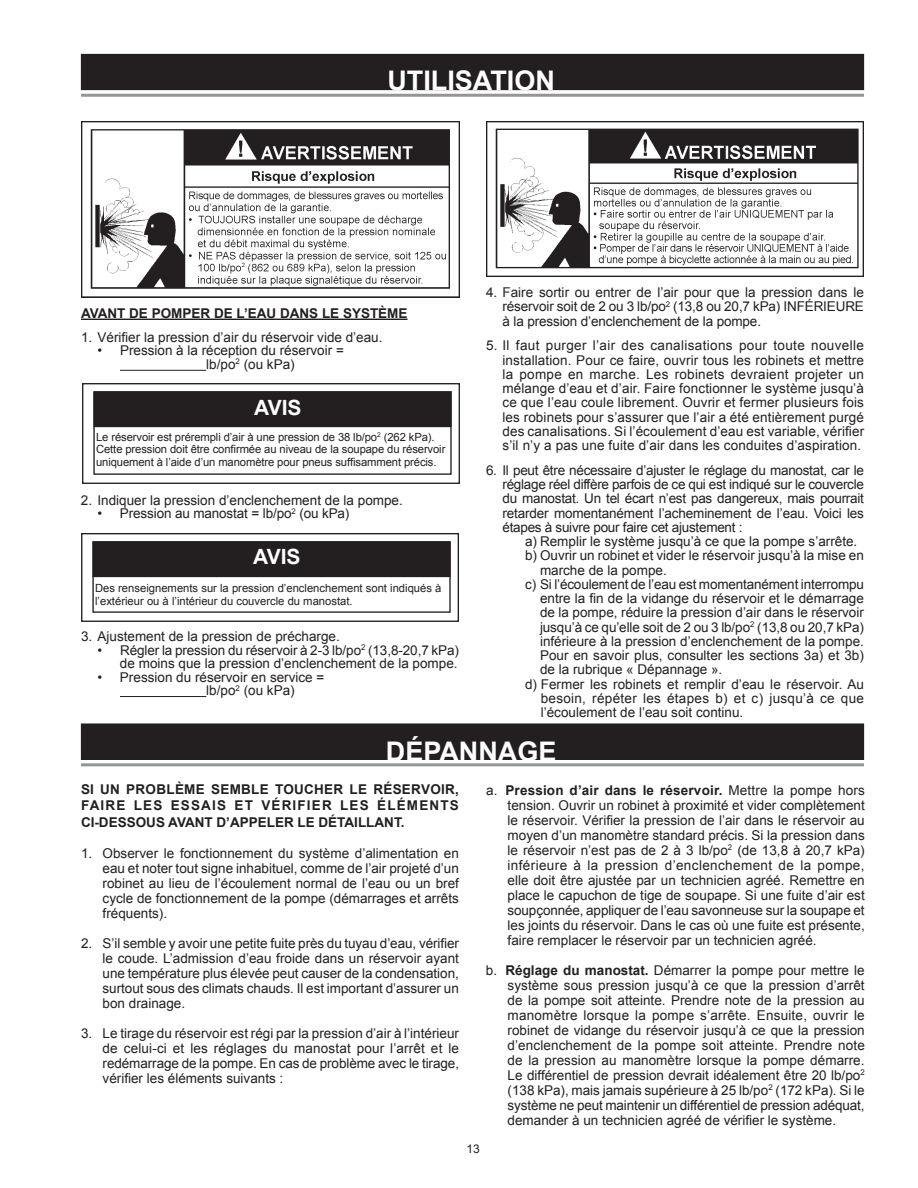
<style>
.page{position:relative;width:918px;height:1188px;background:#fff}
.page>*{position:absolute;margin:0;border:0;box-sizing:border-box;transform-origin:0 0}
.t1{font:700 27px "Arial";color:#fff}
.t2{font:700 21px "Arial";color:#fff}
.t3{font:13.5px/15px "Arial";color:#231f20;text-align:justify}
.t4{font:700 13.5px/16.2px "Arial";color:#231f20;text-align:justify}
.t5{font:13.5px "Arial";letter-spacing:.02em;color:#231f20}
.t6{font:12px "Arial";color:#231f20}
.t7{font:11.25px/12.8px "Arial";letter-spacing:-.01em;color:#231f20}
.s1{font-weight:700}
</style>
<div class="page">
<div style="left:81px;top:54px;width:783px;height:36px;background:#231f20"></div>
<hr style="left:81px;top:94px;width:783px;height:3px;background:#939598">
<hr style="left:81px;top:319px;width:327px;height:1px;background:#231f20">
<hr style="left:120px;top:370px;width:86px;height:1px;background:#231f20">
<hr style="left:120px;top:696px;width:86px;height:1px;background:#231f20">
<img style="left:81px;top:122px;width:378px;height:176px">
<img style="left:486px;top:122px;width:378px;height:155px">
<div style="left:81px;top:724px;width:783px;height:35px;background:#231f20"></div>
<div style="left:81px;top:724px;width:783px;height:36px;border:1px solid #231f20"></div>
<hr style="left:81px;top:763px;width:783px;height:3px;background:#939598">
<svg style="left:82px;top:383px;width:378px;height:101px"></svg>
<svg style="left:81px;top:533px;width:378px;height:89px"></svg>
<h1 class="t1" style="left:387px;top:63px;width:169px">UTILISATION</h1>
<p class="t3" style="left:502px;top:285px;width:363px;line-height:14.2px;text-indent:-16px">4. Faire sortir ou entrer de l’air pour que la pression dans le réservoir soit de 2 ou 3 lb/po<sup>2</sup> (13,8 ou 20,7 kPa) INFÉRIEURE à la pression d’enclenchement de la pompe.</p>
<p class="t3" style="left:502px;top:339px;width:363px;line-height:14.2px;text-indent:-16px">5. Il faut purger l’air des canalisations pour toute nouvelle installation. Pour ce faire, ouvrir tous les robinets et mettre la pompe en marche. Les robinets devraient projeter un mélange d’eau et d’air. Faire fonctionner le système jusqu’à ce que l’eau coule librement. Ouvrir et fermer plusieurs fois les robinets pour s’assurer que l’air a été entièrement purgé des canalisations. Si l’écoulement d’eau est variable, vérifier s’il n’y a pas une fuite d’air dans les conduites d’aspiration.</p>
<p class="t3" style="left:502px;top:463px;width:363px;line-height:14.2px;text-indent:-16px">6. Il peut être nécessaire d’ajuster le réglage du manostat, car le réglage réel diffère parfois de ce qui est indiqué sur le couvercle du manostat. Un tel écart n’est pas dangereux, mais pourrait retarder momentanément l’acheminement de l’eau. Voici les étapes à suivre pour faire cet ajustement :</p>
<p class="t3" style="left:525px;top:534px;width:334px">a) Remplir le système jusqu’à ce que la pompe s’arrête.</p>
<p class="t3" style="left:525px;top:548px;width:340px">b) Ouvrir un robinet et vider le réservoir jusqu’à la mise en</p>
<p class="t3" style="left:540px;top:563px;width:128px">marche de la pompe.</p>
<p class="t3" style="left:525px;top:577px;width:341px">c) Si l’écoulement de l’eau est momentanément interrompu</p>
<p class="t3" style="left:540px;top:591px;width:325px">entre la fin de la vidange du réservoir et le démarrage</p>
<p class="t3" style="left:540px;top:605px;width:325px">de la pompe, réduire la pression d’air dans le réservoir</p>
<p class="t3" style="left:540px;top:620px;width:325px">jusqu’à ce qu’elle soit de 2 ou 3 lb/po<sup>2</sup> (13,8 ou 20,7 kPa)</p>
<p class="t3" style="left:540px;top:634px;width:325px">inférieure à la pression d’enclenchement de la pompe.</p>
<p class="t3" style="left:540px;top:648px;width:325px">Pour en savoir plus, consulter les sections 3a) et 3b)</p>
<p class="t3" style="left:540px;top:662px;width:184px">de la rubrique « Dépannage ».</p>
<p class="t3" style="left:525px;top:676px;width:340px">d) Fermer les robinets et remplir d’eau le réservoir. Au</p>
<p class="t5" style="left:541px;top:689px;width:325px">besoin, répéter les étapes b) et c) jusqu’à ce que</p>
<p class="t3" style="left:541px;top:705px;width:204px">l’écoulement de l’eau soit continu.</p>
<h1 class="t1" style="left:386px;top:733px;width:172px">DÉPANNAGE</h1>
<p class="t4" style="left:81px;top:782px;width:380px">SI UN PROBLÈME SEMBLE TOUCHER LE RÉSERVOIR, FAIRE LES ESSAIS ET VÉRIFIER LES ÉLÉMENTS CI-DESSOUS AVANT D’APPELER LE DÉTAILLANT.</p>
<p class="t3" style="left:103px;top:846px;width:358px;text-indent:-22px">1. Observer le fonctionnement du système d’alimentation en eau et noter tout signe inhabituel, comme de l’air projeté d’un robinet au lieu de l’écoulement normal de l’eau ou un bref cycle de fonctionnement de la pompe (démarrages et arrêts fréquents).</p>
<p class="t3" style="left:103px;top:936px;width:358px;text-indent:-22px">2. S’il semble y avoir une petite fuite près du tuyau d’eau, vérifier le coude. L’admission d’eau froide dans un réservoir ayant une température plus élevée peut causer de la condensation, surtout sous des climats chauds. Il est important d’assurer un bon drainage.</p>
<p class="t3" style="left:103px;top:1026px;width:358px;text-indent:-22px">3. Le tirage du réservoir est régi par la pression d’air à l’intérieur de celui-ci et les réglages du manostat pour l’arrêt et le redémarrage de la pompe. En cas de problème avec le tirage, vérifier les éléments suivants :</p>
<p class="t4" style="left:81px;top:305px;width:328px">AVANT DE POMPER DE L’EAU DANS LE SYSTÈME</p>
<p class="t3" style="left:81px;top:330px;width:303px">1. Vérifier la pression d’air du réservoir vide d’eau.</p>
<p class="t3" style="left:206px;top:344px;width:139px;line-height:13.5px;text-indent:-109px">• Pression à la réception du réservoir = lb/po<sup>2</sup> (ou kPa)</p>
<h2 class="t2" style="left:254px;top:394px;width:49px">AVIS</h2>
<p class="t7" style="left:96px;top:431px;width:351px">Le réservoir est prérempli d’air à une pression de 38 lb/po<sup>2</sup> (262 kPa).<br>Cette pression doit être confirmée au niveau de la soupape du réservoir uniquement à l’aide d’un manomètre pour pneus suffisamment précis.</p>
<p class="t3" style="left:81px;top:493px;width:323px">2. Indiquer la pression d’enclenchement de la pompe.</p>
<p class="t3" style="left:97px;top:506px;width:253px">• Pression au manostat = lb/po<sup>2</sup> (ou kPa)</p>
<h2 class="t2" style="left:253px;top:543px;width:49px">AVIS</h2>
<p class="t7" style="left:95px;top:582px;width:348px">Des renseignements sur la pression d’enclenchement sont indiqués à l’extérieur ou à l’intérieur du couvercle du manostat.</p>
<p class="t3" style="left:81px;top:629px;width:260px">3. Ajustement de la pression de précharge.</p>
<p class="t3" style="left:98px;top:643px;width:363px;line-height:13.5px;text-align:right">• Régler la pression du réservoir à 2-3 lb/po<sup>2</sup> (13,8-20,7 kPa) de moins que la pression d’enclenchement de la pompe.</p>
<p class="t3" style="left:206px;top:670px;width:120px;line-height:13.5px;text-indent:-109px">• Pression du réservoir en service = lb/po<sup>2</sup> (ou kPa)</p>
<p class="t3" style="left:508px;top:783px;width:359px;text-indent:-22px">a. <span class="s1">Pression d’air dans le réservoir.</span> Mettre la pompe hors tension. Ouvrir un robinet à proximité et vider complètement le réservoir. Vérifier la pression de l’air dans le réservoir au moyen d’un manomètre standard précis. Si la pression dans le réservoir n’est pas de 2 à 3 lb/po<sup>2</sup> (de 13,8 à 20,7 kPa) inférieure à la pression d’enclenchement de la pompe, elle doit être ajustée par un technicien agréé. Remettre en place le capuchon de tige de soupape. Si une fuite d’air est soupçonnée, appliquer de l’eau savonneuse sur la soupape et les joints du réservoir. Dans le cas où une fuite est présente, faire remplacer le réservoir par un technicien agréé.</p>
<p class="t3" style="left:508px;top:963px;width:359px;text-indent:-22px">b. <span class="s1">Réglage du manostat.</span> Démarrer la pompe pour mettre le système sous pression jusqu’à ce que la pression d’arrêt de la pompe soit atteinte. Prendre note de la pression au manomètre lorsque la pompe s’arrête. Ensuite, ouvrir le robinet de vidange du réservoir jusqu’à ce que la pression d’enclenchement de la pompe soit atteinte. Prendre note de la pression au manomètre lorsque la pompe démarre.<br>Le différentiel de pression devrait idéalement être 20 lb/po<sup>2 </sup>(138 kPa), mais jamais supérieure à 25 lb/po<sup>2</sup> (172 kPa). Si le système ne peut maintenir un différentiel de pression adéquat, demander à un technicien agréé de vérifier le système.</p>
<p class="t6" style="left:467px;top:1141px;width:15px">13</p>
</div>
